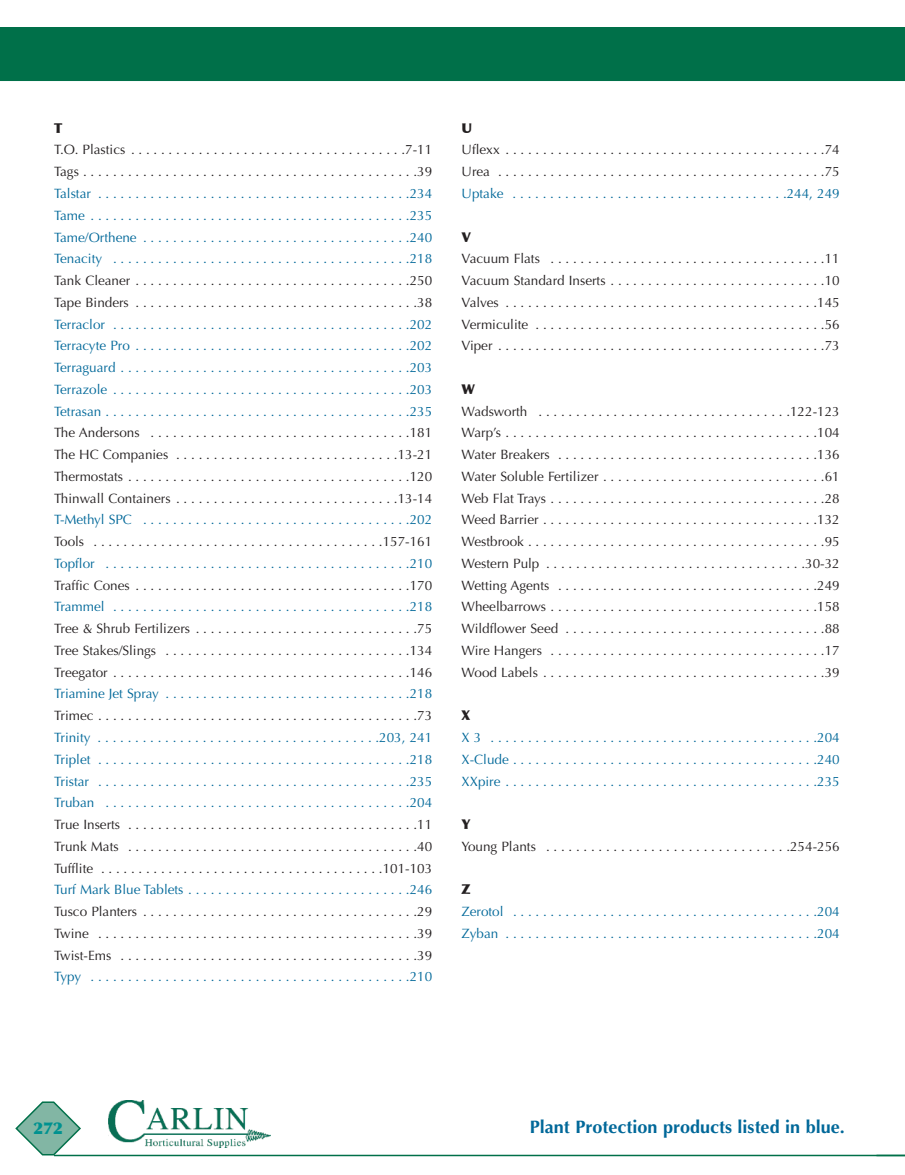
<style>
.page{position:relative;width:905px;height:1175px;background:#fff}
.page>*{position:absolute;margin:0;border:0;box-sizing:border-box;transform-origin:0 0}
.t1{font:700 18px "Optima";color:#016899}
.t2{font:900 16.5px "Optima";color:#009290}
.t3{font:13.5px/21.8px "Optima";color:#231f20;text-align:justify}
.t4{font:13.5px/21.8px "Optima";color:#016899;text-align:justify}
.t5{font:900 13.5px "Optima";color:#231f20}
</style>
<div class="page">
<svg style="left:15px;top:1101px;width:66px;height:54px"></svg>
<img style="left:108px;top:1100px;width:162px;height:47px">
<hr style="left:54px;top:1154px;width:850px;height:2px;background:#007049">
<div style="left:0;top:27px;width:904px;height:54px;background:#007049"></div>
<p class="t5" style="left:54px;top:120px;width:10px">T</p>
<p class="t3" style="left:54px;top:139px;width:380px">T.O. Plastics . . . . . . . . . . . . . . . . . . . . . . . . . . . . . . . . . . . . .7-11<br>Tags . . . . . . . . . . . . . . . . . . . . . . . . . . . . . . . . . . . . . . . . . . . . .39</p>
<p class="t4" style="left:54px;top:183px;width:380px">Talstar . . . . . . . . . . . . . . . . . . . . . . . . . . . . . . . . . . . . . . . . . .234<br>Tame . . . . . . . . . . . . . . . . . . . . . . . . . . . . . . . . . . . . . . . . . . .235<br>Tame/Orthene . . . . . . . . . . . . . . . . . . . . . . . . . . . . . . . . . . . .240<br>Tenacity . . . . . . . . . . . . . . . . . . . . . . . . . . . . . . . . . . . . . . . .218</p>
<p class="t3" style="left:54px;top:270px;width:380px">Tank Cleaner . . . . . . . . . . . . . . . . . . . . . . . . . . . . . . . . . . . . .250<br>Tape Binders . . . . . . . . . . . . . . . . . . . . . . . . . . . . . . . . . . . . . .38</p>
<p class="t4" style="left:54px;top:313px;width:380px">Terraclor . . . . . . . . . . . . . . . . . . . . . . . . . . . . . . . . . . . . . . . .202<br>Terracyte Pro . . . . . . . . . . . . . . . . . . . . . . . . . . . . . . . . . . . . .202<br>Terraguard . . . . . . . . . . . . . . . . . . . . . . . . . . . . . . . . . . . . . . .203<br>Terrazole . . . . . . . . . . . . . . . . . . . . . . . . . . . . . . . . . . . . . . . .203<br>Tetrasan . . . . . . . . . . . . . . . . . . . . . . . . . . . . . . . . . . . . . . . . .235</p>
<p class="t3" style="left:54px;top:422px;width:380px">The Andersons . . . . . . . . . . . . . . . . . . . . . . . . . . . . . . . . . . .181<br>The HC Companies . . . . . . . . . . . . . . . . . . . . . . . . . . . . . .13-21<br>Thermostats . . . . . . . . . . . . . . . . . . . . . . . . . . . . . . . . . . . . . .120<br>Thinwall Containers . . . . . . . . . . . . . . . . . . . . . . . . . . . . . .13-14</p>
<p class="t4" style="left:54px;top:509px;width:379px">T-Methyl SPC . . . . . . . . . . . . . . . . . . . . . . . . . . . . . . . . . . . .202</p>
<p class="t3" style="left:54px;top:531px;width:380px">Tools . . . . . . . . . . . . . . . . . . . . . . . . . . . . . . . . . . . . . . .157-161</p>
<p class="t4" style="left:54px;top:552px;width:380px">Topflor . . . . . . . . . . . . . . . . . . . . . . . . . . . . . . . . . . . . . . . . .210</p>
<p class="t3" style="left:54px;top:574px;width:379px">Traffic Cones . . . . . . . . . . . . . . . . . . . . . . . . . . . . . . . . . . . . .170</p>
<p class="t4" style="left:54px;top:596px;width:380px">Trammel . . . . . . . . . . . . . . . . . . . . . . . . . . . . . . . . . . . . . . . .218</p>
<p class="t3" style="left:54px;top:618px;width:380px">Tree &amp; Shrub Fertilizers . . . . . . . . . . . . . . . . . . . . . . . . . . . . . .75<br>Tree Stakes/Slings . . . . . . . . . . . . . . . . . . . . . . . . . . . . . . . . .134<br>Treegator . . . . . . . . . . . . . . . . . . . . . . . . . . . . . . . . . . . . . . . .146</p>
<p class="t4" style="left:54px;top:683px;width:380px">Triamine Jet Spray . . . . . . . . . . . . . . . . . . . . . . . . . . . . . . . . .218</p>
<p class="t3" style="left:54px;top:705px;width:380px">Trimec . . . . . . . . . . . . . . . . . . . . . . . . . . . . . . . . . . . . . . . . . . .73</p>
<p class="t4" style="left:54px;top:726px;width:380px">Trinity . . . . . . . . . . . . . . . . . . . . . . . . . . . . . . . . . . . . . .203, 241<br>Triplet . . . . . . . . . . . . . . . . . . . . . . . . . . . . . . . . . . . . . . . . . .218<br>Tristar . . . . . . . . . . . . . . . . . . . . . . . . . . . . . . . . . . . . . . . . . .235<br>Truban . . . . . . . . . . . . . . . . . . . . . . . . . . . . . . . . . . . . . . . . .204</p>
<p class="t3" style="left:54px;top:813px;width:380px">True Inserts . . . . . . . . . . . . . . . . . . . . . . . . . . . . . . . . . . . . . . .11<br>Trunk Mats . . . . . . . . . . . . . . . . . . . . . . . . . . . . . . . . . . . . . . .40<br>Tufflite . . . . . . . . . . . . . . . . . . . . . . . . . . . . . . . . . . . . . .101-103</p>
<p class="t4" style="left:54px;top:879px;width:380px">Turf Mark Blue Tablets . . . . . . . . . . . . . . . . . . . . . . . . . . . . . .246</p>
<p class="t3" style="left:54px;top:900px;width:380px">Tusco Planters . . . . . . . . . . . . . . . . . . . . . . . . . . . . . . . . . . . . .29<br>Twine . . . . . . . . . . . . . . . . . . . . . . . . . . . . . . . . . . . . . . . . . . .39<br>Twist-Ems . . . . . . . . . . . . . . . . . . . . . . . . . . . . . . . . . . . . . . . .39</p>
<p class="t4" style="left:54px;top:966px;width:380px">Typy . . . . . . . . . . . . . . . . . . . . . . . . . . . . . . . . . . . . . . . . . . .210</p>
<p class="t5" style="left:461px;top:120px;width:12px">U</p>
<p class="t3" style="left:461px;top:139px;width:380px">Uflexx . . . . . . . . . . . . . . . . . . . . . . . . . . . . . . . . . . . . . . . . . . .74<br>Urea . . . . . . . . . . . . . . . . . . . . . . . . . . . . . . . . . . . . . . . . . . . .75</p>
<p class="t4" style="left:461px;top:183px;width:379px">Uptake . . . . . . . . . . . . . . . . . . . . . . . . . . . . . . . . . . . . .244, 249</p>
<p class="t5" style="left:461px;top:228px;width:11px">V</p>
<p class="t3" style="left:461px;top:248px;width:380px">Vacuum Flats . . . . . . . . . . . . . . . . . . . . . . . . . . . . . . . . . . . . .11<br>Vacuum Standard Inserts . . . . . . . . . . . . . . . . . . . . . . . . . . . . .10<br>Valves . . . . . . . . . . . . . . . . . . . . . . . . . . . . . . . . . . . . . . . . . .145<br>Vermiculite . . . . . . . . . . . . . . . . . . . . . . . . . . . . . . . . . . . . . . .56<br>Viper . . . . . . . . . . . . . . . . . . . . . . . . . . . . . . . . . . . . . . . . . . . .73</p>
<p class="t5" style="left:461px;top:381px;width:15px">W</p>
<p class="t3" style="left:461px;top:400px;width:380px">Wadsworth . . . . . . . . . . . . . . . . . . . . . . . . . . . . . . . . . .122-123<br>Warp’s . . . . . . . . . . . . . . . . . . . . . . . . . . . . . . . . . . . . . . . . . .104<br>Water Breakers . . . . . . . . . . . . . . . . . . . . . . . . . . . . . . . . . . .136<br>Water Soluble Fertilizer . . . . . . . . . . . . . . . . . . . . . . . . . . . . . .61<br>Web Flat Trays . . . . . . . . . . . . . . . . . . . . . . . . . . . . . . . . . . . . .28<br>Weed Barrier . . . . . . . . . . . . . . . . . . . . . . . . . . . . . . . . . . . . .132<br>Westbrook . . . . . . . . . . . . . . . . . . . . . . . . . . . . . . . . . . . . . . . .95<br>Western Pulp . . . . . . . . . . . . . . . . . . . . . . . . . . . . . . . . . . .30-32<br>Wetting Agents . . . . . . . . . . . . . . . . . . . . . . . . . . . . . . . . . . .249<br>Wheelbarrows . . . . . . . . . . . . . . . . . . . . . . . . . . . . . . . . . . . .158<br>Wildflower Seed . . . . . . . . . . . . . . . . . . . . . . . . . . . . . . . . . . .88<br>Wire Hangers . . . . . . . . . . . . . . . . . . . . . . . . . . . . . . . . . . . . .17<br>Wood Labels . . . . . . . . . . . . . . . . . . . . . . . . . . . . . . . . . . . . . .39</p>
<p class="t5" style="left:461px;top:707px;width:10px">X</p>
<p class="t4" style="left:461px;top:726px;width:380px">X 3 . . . . . . . . . . . . . . . . . . . . . . . . . . . . . . . . . . . . . . . . . . . .204<br>X-Clude . . . . . . . . . . . . . . . . . . . . . . . . . . . . . . . . . . . . . . . . .240<br>XXpire . . . . . . . . . . . . . . . . . . . . . . . . . . . . . . . . . . . . . . . . . .235</p>
<p class="t5" style="left:461px;top:816px;width:11px">Y</p>
<p class="t3" style="left:461px;top:835px;width:379px">Young Plants . . . . . . . . . . . . . . . . . . . . . . . . . . . . . . . . .254-256</p>
<p class="t5" style="left:461px;top:881px;width:11px">Z</p>
<p class="t4" style="left:461px;top:900px;width:380px">Zerotol . . . . . . . . . . . . . . . . . . . . . . . . . . . . . . . . . . . . . . . . .204<br>Zyban . . . . . . . . . . . . . . . . . . . . . . . . . . . . . . . . . . . . . . . . . .204</p>
<p class="t2" style="left:33px;top:1117px;width:31px">272</p>
<h1 class="t1" style="left:530px;top:1116px;width:316px">Plant Protection products listed in blue.</h1>
</div>
